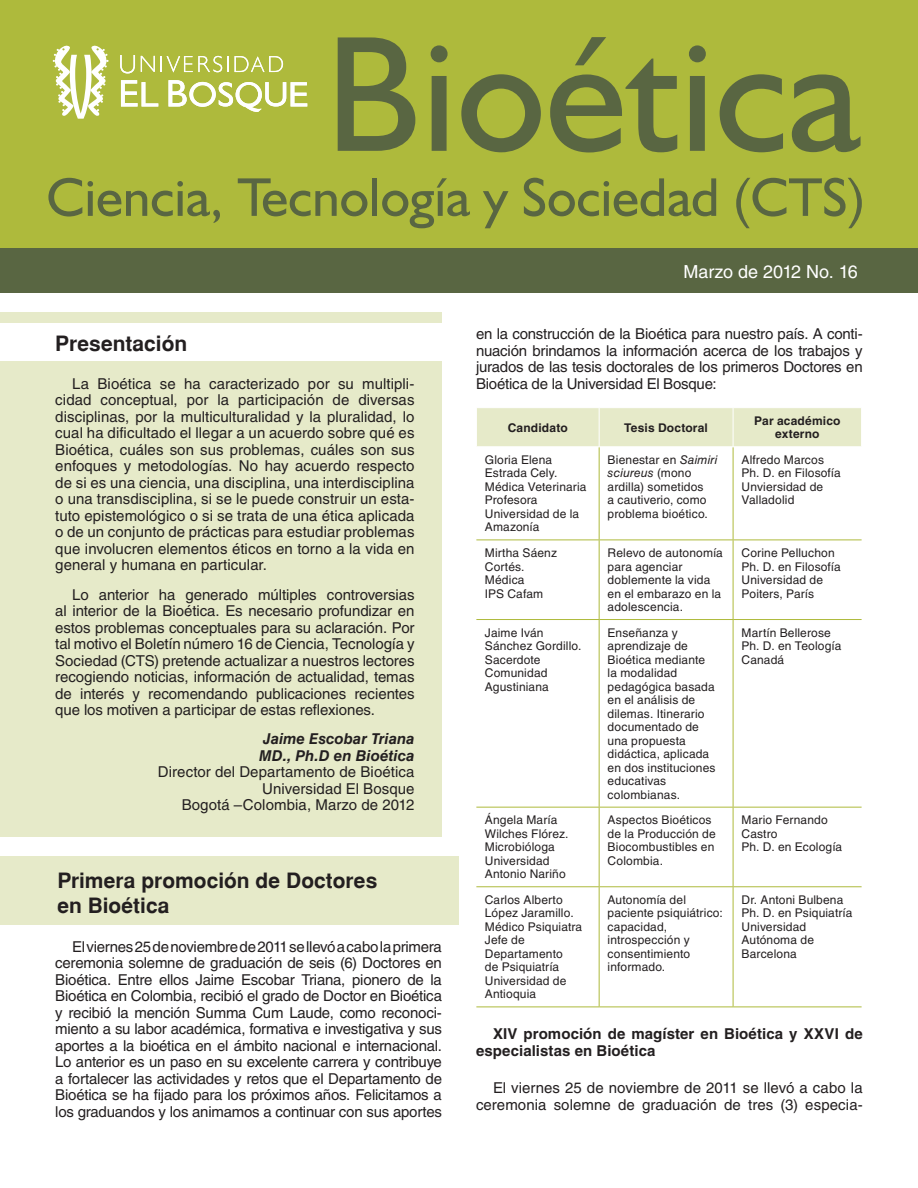
<style>
.page{position:relative;width:918px;height:1188px;background:#fff}
.page>*{position:absolute;margin:0;border:0;box-sizing:border-box;transform-origin:0 0}
.titulos{font:700 21px/25.2px "Helvetica";color:#231f20}
.t1{font:18px "Helvetica LT Std";letter-spacing:-.01em;color:#fff}
.texto_corrido{font:15px/16.5px "Helvetica LT Std";color:#231f20;text-align:justify}
.texto_corrido-2{font:700 15px/16.5px "Helvetica LT Std";letter-spacing:.005em;color:#231f20}
.tabla{font:12px/13.5px "Helvetica LT Std";letter-spacing:.015em;color:#231f20}
.tabla-2{font:700 12px/13.5px "Helvetica LT Std";letter-spacing:.015em;color:#231f20;text-align:center}
.s1{font-weight:700;font-style:italic}
.s2{font-style:italic}
</style>
<div class="page">
<div style="left:0;top:248px;width:918px;height:44px;background:#596642"></div>
<div style="left:0;top:0;width:918px;height:248px;background:#aeba3c"></div>
<svg style="left:338px;top:37px;width:77px;height:114px"></svg>
<svg style="left:431px;top:45px;width:17px;height:106px"></svg>
<svg style="left:461px;top:74px;width:80px;height:78px"></svg>
<svg style="left:550px;top:37px;width:127px;height:115px"></svg>
<svg style="left:689px;top:45px;width:17px;height:106px"></svg>
<svg style="left:720px;top:74px;width:63px;height:78px"></svg>
<svg style="left:792px;top:74px;width:69px;height:78px"></svg>
<svg style="left:48px;top:178px;width:34px;height:39px"></svg>
<svg style="left:88px;top:181px;width:132px;height:42px"></svg>
<svg style="left:238px;top:178px;width:129px;height:38px"></svg>
<div style="left:372px;top:178px;width:5px;height:38px;background:#596642"></div>
<svg style="left:382px;top:178px;width:88px;height:50px"></svg>
<svg style="left:483px;top:191px;width:25px;height:37px"></svg>
<svg style="left:524px;top:178px;width:192px;height:39px"></svg>
<svg style="left:736px;top:178px;width:126px;height:50px"></svg>
<svg style="left:121px;top:80px;width:37px;height:27px"></svg>
<svg style="left:169px;top:80px;width:138px;height:32px"></svg>
<svg style="left:120px;top:55px;width:15px;height:18px"></svg>
<svg style="left:141px;top:56px;width:14px;height:16px"></svg>
<svg style="left:161px;top:56px;width:68px;height:16px"></svg>
<svg style="left:235px;top:56px;width:48px;height:16px"></svg>
<svg style="left:53px;top:45px;width:56px;height:74px"></svg>
<div style="left:0;top:312px;width:442px;height:524px;background:#e6eac9"></div>
<div style="left:477px;top:408px;width:384px;height:38px;background:#e6eac9"></div>
<hr style="left:599px;top:447px;width:1px;height:93px;background:#aeba3c">
<hr style="left:733px;top:447px;width:1px;height:93px;background:#aeba3c">
<hr style="left:476px;top:540px;width:123px;height:1px;background:#aeba3c">
<hr style="left:599px;top:540px;width:134px;height:1px;background:#aeba3c">
<hr style="left:599px;top:540px;width:1px;height:79px;background:#aeba3c">
<hr style="left:733px;top:540px;width:129px;height:1px;background:#aeba3c">
<hr style="left:733px;top:540px;width:1px;height:79px;background:#aeba3c">
<hr style="left:476px;top:619px;width:123px;height:1px;background:#aeba3c">
<hr style="left:599px;top:619px;width:134px;height:1px;background:#aeba3c">
<hr style="left:599px;top:620px;width:1px;height:187px;background:#aeba3c">
<hr style="left:733px;top:619px;width:129px;height:1px;background:#aeba3c">
<hr style="left:733px;top:620px;width:1px;height:187px;background:#aeba3c">
<hr style="left:476px;top:807px;width:123px;height:1px;background:#aeba3c">
<hr style="left:599px;top:807px;width:134px;height:1px;background:#aeba3c">
<hr style="left:599px;top:808px;width:1px;height:78px;background:#aeba3c">
<hr style="left:733px;top:807px;width:129px;height:1px;background:#aeba3c">
<hr style="left:733px;top:808px;width:1px;height:78px;background:#aeba3c">
<hr style="left:476px;top:886px;width:123px;height:1px;background:#aeba3c">
<hr style="left:599px;top:886px;width:134px;height:1px;background:#aeba3c">
<hr style="left:599px;top:887px;width:1px;height:120px;background:#aeba3c">
<hr style="left:733px;top:886px;width:129px;height:1px;background:#aeba3c">
<hr style="left:733px;top:887px;width:1px;height:120px;background:#aeba3c">
<hr style="left:599px;top:408px;width:1px;height:38px;background:#fff">
<hr style="left:733px;top:408px;width:1px;height:38px;background:#fff">
<hr style="left:476px;top:1007px;width:123px;height:1px;background:#aeba3c">
<hr style="left:599px;top:1007px;width:134px;height:1px;background:#aeba3c">
<hr style="left:733px;top:1007px;width:129px;height:1px;background:#aeba3c">
<div style="left:0;top:323px;width:450px;height:38px;background:#fff"></div>
<div style="left:0;top:856px;width:459px;height:69px;background:#e6eac9"></div>
<p class="titulos" style="left:55px;top:331px;width:134px">Presentación</p>
<p class="texto_corrido" style="left:55px;top:375px;width:361px;text-indent:17px">La Bioética se ha caracterizado por su multipli&shy;cidad conceptual, por la participación de diversas disciplinas, por la multiculturalidad y la pluralidad, lo cual ha dificultado el llegar a un acuerdo sobre qué es Bioética, cuáles son sus problemas, cuáles son sus enfoques y metodologías. No hay acuerdo respecto de si es una ciencia, una disciplina, una interdisciplina o una transdisciplina, si se le puede construir un esta&shy;tuto epistemológico o si se trata de una ética aplicada o de un conjunto de prácticas para estudiar problemas que involucren elementos éticos en torno a la vida en general y humana en particular.</p>
<p class="texto_corrido" style="left:55px;top:586px;width:361px;text-indent:17px">Lo anterior ha generado múltiples controversias al interior de la Bioética. Es necesario profundizar en estos problemas conceptuales para su aclaración. Por tal motivo el Boletín número 16 de Ciencia, Tecnología y Sociedad (CTS) pretende actualizar a nuestros lectores recogiendo noticias, información de actualidad, temas de interés y recomendando publicaciones recientes que los motiven a participar de estas reflexiones.</p>
<p class="texto_corrido" style="left:158px;top:731px;width:258px;text-align:right"><span class="s1">Jaime Escobar Triana<br>MD., Ph.D en Bioética<br></span>Director del Departamento de Bioética<br>Universidad El Bosque<br>Bogotá –Colombia, Marzo de 2012</p>
<p class="titulos" style="left:57px;top:868px;width:321px">Primera promoción de Doctores en Bioética</p>
<p class="texto_corrido" style="left:55px;top:938px;width:388px;text-indent:17px">El viernes 25 de noviembre de 2011 se llevó a cabo la primera ceremonia solemne de graduación de seis (6) Doctores en Bioética. Entre ellos Jaime Escobar Triana, pionero de la Bioética en Colombia, recibió el grado de Doctor en Bioética y recibió la mención Summa Cum Laude, como reconoci&shy;miento a su labor académica, formativa e investigativa y sus aportes a la bioética en el ámbito nacional e internacional.<br>Lo anterior es un paso en su excelente carrera y contribuye a fortalecer las actividades y retos que el Departamento de Bioética se ha fijado para los próximos años. Felicitamos a los graduandos y los animamos a continuar con sus aportes</p>
<p class="t1" style="left:684px;top:261px;width:176px">Marzo de 2012 No. 16</p>
<p class="texto_corrido" style="left:476px;top:325px;width:388px">en la construcción de la Bioética para nuestro país. A conti&shy;nuación brindamos la información acerca de los trabajos y jurados de las tesis doctorales de los primeros Doctores en Bioética de la Universidad El Bosque:</p>
<p class="tabla-2" style="left:508px;top:420px;width:61px">Candidato</p>
<p class="tabla-2" style="left:624px;top:420px;width:85px">Tesis Doctoral</p>
<p class="tabla-2" style="left:754px;top:414px;width:88px">Par académico externo</p>
<p class="tabla" style="left:485px;top:453px;width:103px">Gloria Elena<br>Estrada Cely.<br>Médica Veterinaria<br>Profesora<br>Universidad de la<br>Amazonía</p>
<p class="tabla" style="left:608px;top:453px;width:111px">Bienestar en <span class="s2">Saimiri sciureus</span> (mono ardilla) sometidos<br>a cautiverio, como problema bioético.</p>
<p class="tabla" style="left:742px;top:453px;width:101px">Alfredo Marcos<br>Ph. D. en Filosofía<br>Unviersidad de<br>Valladolid</p>
<p class="tabla" style="left:485px;top:546px;width:74px">Mirtha Sáenz<br>Cortés.<br>Médica<br>IPS Cafam</p>
<p class="tabla" style="left:608px;top:546px;width:117px">Relevo de autonomía para agenciar doblemente la vida en el embarazo en la adolescencia.</p>
<p class="tabla" style="left:742px;top:546px;width:101px">Corine Pelluchon<br>Ph. D. en Filosofía<br>Universidad de<br>Poiters, París</p>
<p class="tabla" style="left:485px;top:626px;width:98px">Jaime Iván<br>Sánchez Gordillo.<br>Sacerdote<br>Comunidad<br>Agustiniana</p>
<p class="tabla" style="left:608px;top:626px;width:109px">Enseñanza y aprendizaje de<br>Bioética mediante la modalidad pedagógica basada en el análisis de dilemas. Itinerario documentado de una propuesta didáctica, aplicada en dos instituciones educativas colombianas.</p>
<p class="tabla" style="left:742px;top:626px;width:101px">Martín Bellerose<br>Ph. D. en Teología<br>Canadá</p>
<p class="tabla" style="left:485px;top:813px;width:85px">Ángela María<br>Wilches Flórez.<br>Microbióloga<br>Universidad<br>Antonio Nariño</p>
<p class="tabla" style="left:608px;top:813px;width:110px">Aspectos Bioéticos de la Producción de<br>Biocombustibles en<br>Colombia.</p>
<p class="tabla" style="left:742px;top:813px;width:102px">Mario Fernando<br>Castro<br>Ph. D. en Ecología</p>
<p class="tabla" style="left:485px;top:893px;width:99px">Carlos Alberto<br>López Jaramillo.<br>Médico Psiquiatra<br>Jefe de<br>Departamento<br>de Psiquiatría<br>Universidad de<br>Antioquia</p>
<p class="tabla" style="left:608px;top:893px;width:117px">Autonomía del paciente psiquiátrico: capacidad, introspección y consentimiento informado.</p>
<p class="tabla" style="left:742px;top:893px;width:112px">Dr. Antoni Bulbena<br>Ph. D. en Psiquiatría<br>Universidad<br>Autónoma de<br>Barcelona</p>
<p class="texto_corrido-2" style="left:476px;top:1025px;width:388px;text-indent:17px">XIV promoción de magíster en Bioética y XXVI de especialistas en Bioética</p>
<p class="texto_corrido" style="left:476px;top:1080px;width:388px;text-align:right">El viernes 25 de noviembre de 2011 se llevó a cabo la ceremonia solemne de graduación de tres (3) especia-</p>
</div>
